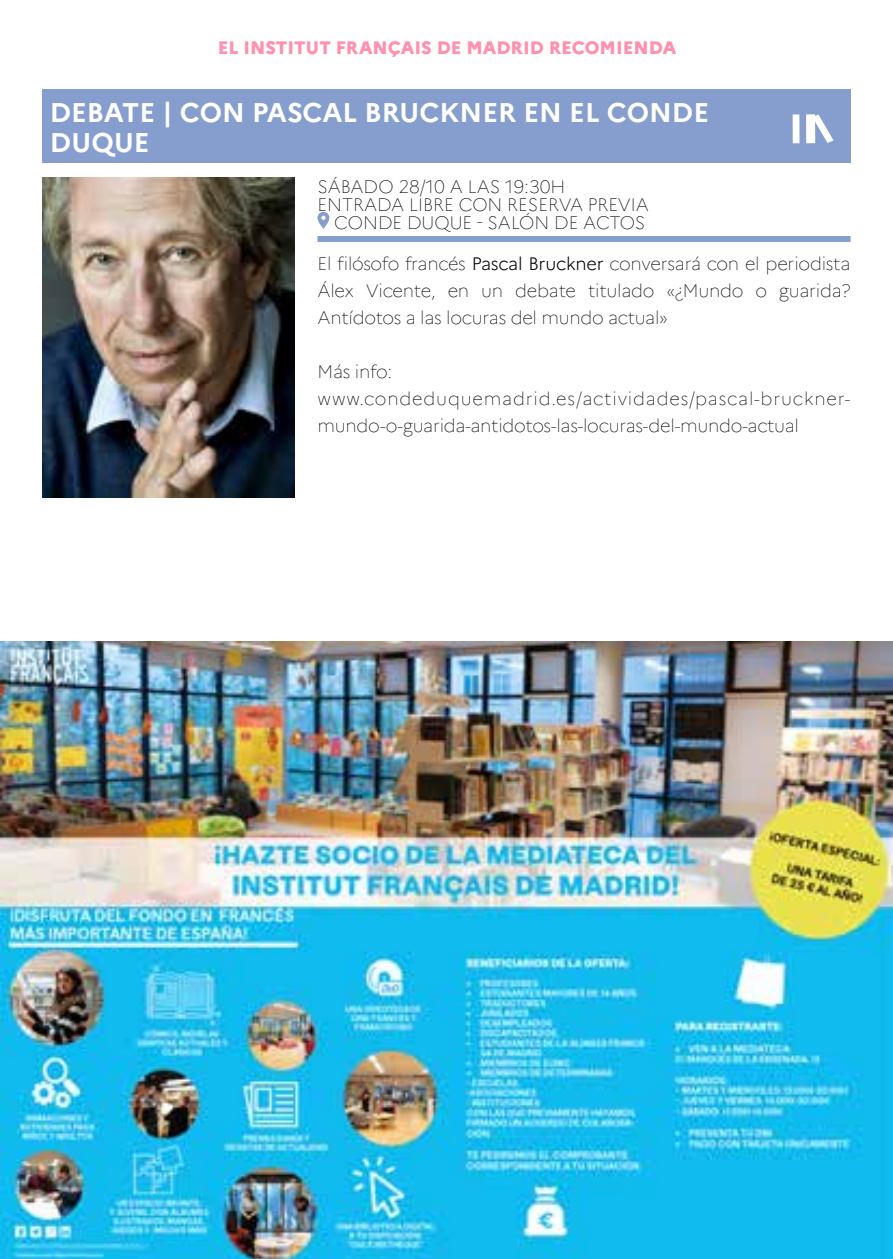
<style>
.page{position:relative;width:893px;height:1259px;background:#fff}
.page>*{position:absolute;margin:0;border:0;box-sizing:border-box;transform-origin:0 0}
.t1{font:700 27px/30px "Marianne";color:#fff}
.t2{font:100 18px/27px "Marianne";letter-spacing:-.015em;color:#000;text-align:justify}
.t3{font:800 18px "Marianne";color:#ff90ae}
.s1{font-weight:300}
</style>
<div class="page">
<div style="left:43px;top:90px;width:808px;height:73px;background:#869ece"></div>
<svg style="left:317px;top:212px;width:12px;height:17px"></svg>
<div style="left:317px;top:236px;width:534px;height:6px;background:#869ece"></div>
<div style="left:793px;top:114px;width:6px;height:29px;background:#fff"></div>
<div style="left:806px;top:114px;width:9px;height:29px;background:#fff"></div>
<svg style="left:815px;top:115px;width:18px;height:28px"></svg>
<img style="left:43px;top:177px;width:251px;height:320px">
<img style="left:0;top:641px;width:893px;height:618px">
<p class="t3" style="left:218px;top:34px;width:460px">EL INSTITUT FRANÇAIS DE MADRID RECOMIENDA</p>
<h1 class="t1" style="left:50px;top:95px;width:661px">DEBATE | CON PASCAL BRUCKNER EN EL CONDE<br>DUQUE</h1>
<p class="t2" style="left:317px;top:171px;width:249px">SÁBADO 28/10 A LAS 19:30H</p>
<p class="t2" style="left:317px;top:189px;width:333px">ENTRADA LIBRE CON RESERVA PREVIA</p>
<p class="t2" style="left:334px;top:207px;width:313px">CONDE DUQUE - SALÓN DE ACTOS</p>
<p class="t2" style="left:318px;top:249px;width:534px">El filósofo francés <span class="s1">Pascal Bruckner</span> conversará con el periodista Álex Vicente, en un debate titulado «¿Mundo o guarida?<br>Antídotos a las locuras del mundo actual»</p>
<p class="t2" style="left:318px;top:357px;width:534px;text-align:left">Más info: www.condeduquemadrid.es/actividades/pascal-bruckner&shy;mundo-o-guarida-antidotos-las-locuras-del-mundo-actual</p>
</div>
